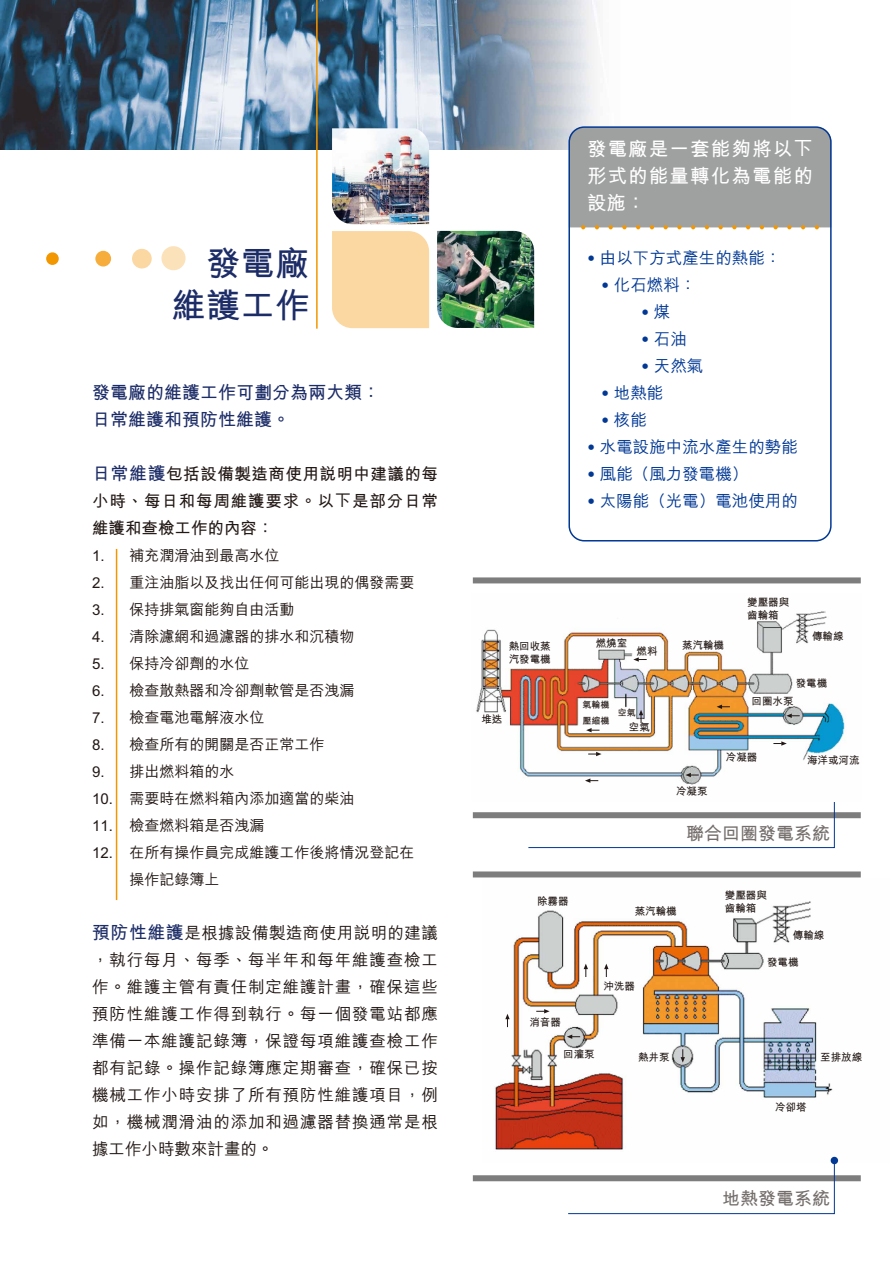
<style>
.page{position:relative;width:893px;height:1263px;background:#fff}
.page>*{position:absolute;margin:0;border:0;box-sizing:border-box;transform-origin:0 0}
.t1{font:700 34.5px/41.4px "M Hei HK";color:#1c2c67;text-align:right}
.t2{font:700 19.5px/27px "M Hei HK";letter-spacing:.06em;color:#fff;text-align:justify}
.t3{font:700 18px/27px "M Hei HK";color:#1c2c67}
.t4{font:700 18px "M Hei HK";color:#746e6c}
.t5{font:500 16.5px/27px "M Hei HK";letter-spacing:.05em;color:#221815;text-align:justify}
.t6{font:500 16.5px "M Hei HK";color:#003894}
.t7{font:700 16.5px/27px "M Hei HK";letter-spacing:.03em;color:#221815;text-align:justify}
.t8{font:900 16.5px "Arial";color:#003894}
.t9{font:500 15px/27px "M Hei HK";color:#221815}
.t10{font:700 10.5px/12.6px "M Hei HK";color:#221815}
.t11{font:700 9px/15.8px "M Hei HK";color:#221815}
.s1{font-size:18px;color:#1c2c67}
.s2{font-weight:700;font-size:18px;color:#1c2c67}
.s3{font-family:"Arial";font-weight:900}
.s4{font-family:"M Hei HK";font-weight:500}
</style>
<div class="page">
<img style="left:494px;top:901px;width:345px;height:261px">
<svg style="left:604px;top:964px;width:4px;height:13px"></svg>
<svg style="left:505px;top:1014px;width:5px;height:13px"></svg>
<svg style="left:536px;top:1009px;width:14px;height:4px"></svg>
<svg style="left:567px;top:1034px;width:13px;height:5px"></svg>
<svg style="left:681px;top:1049px;width:4px;height:13px"></svg>
<svg style="left:584px;top:964px;width:4px;height:13px"></svg>
<div style="left:473px;top:871px;width:388px;height:6px;background:#7d7d7d"></div>
<div style="left:473px;top:1175px;width:388px;height:6px;background:#7d7d7d"></div>
<hr style="left:116px;top:549px;width:1px;height:351px;background:#f39700">
<img style="left:0;top:0;width:598px;height:149px">
<hr style="left:316px;top:0;width:2px;height:329px;background:#f39700">
<div style="left:132px;top:249px;width:20px;height:19px;background:#fbd7a1;border-radius:50%"></div>
<div style="left:95px;top:251px;width:16px;height:15px;background:#f6ad3c;border-radius:50%"></div>
<div style="left:46px;top:252px;width:13px;height:13px;background:#f39700;border-radius:50%"></div>
<div style="left:161px;top:246px;width:25px;height:24px;background:#fce2ba;border-radius:50%"></div>
<div style="left:831px;top:1157px;width:7px;height:7px;background:#003894;border-radius:50%"></div>
<img style="left:437px;top:231px;width:97px;height:97px">
<img style="left:332px;top:128px;width:97px;height:96px">
<div style="left:332px;top:231px;width:97px;height:97px;background:#fbd7a1"></div>
<div style="left:473px;top:577px;width:388px;height:6px;background:#7d7d7d"></div>
<div style="left:473px;top:812px;width:388px;height:6px;background:#7d7d7d"></div>
<svg style="left:528px;top:802px;width:307px;height:46px"></svg>
<svg style="left:568px;top:1162px;width:267px;height:52px"></svg>
<div style="left:568px;top:126px;width:264px;height:415px;border:2px solid #003894;border-radius:15px"></div>
<div style="left:569px;top:127px;width:262px;height:102px;background:#9fa0a0"></div>
<img style="left:476px;top:611px;width:370px;height:174px">
<svg style="left:685px;top:773px;width:14px;height:4px"></svg>
<svg style="left:786px;top:714px;width:14px;height:4px"></svg>
<svg style="left:773px;top:741px;width:14px;height:5px"></svg>
<svg style="left:717px;top:705px;width:13px;height:4px"></svg>
<svg style="left:639px;top:710px;width:4px;height:13px"></svg>
<svg style="left:588px;top:752px;width:13px;height:4px"></svg>
<svg style="left:585px;top:778px;width:13px;height:5px"></svg>
<svg style="left:633px;top:657px;width:14px;height:5px"></svg>
<svg style="left:586px;top:728px;width:13px;height:4px"></svg>
<h1 class="t1" style="left:172px;top:240px;width:140px">發電廠維護工作</h1>
<p class="t3" style="left:92px;top:377px;width:289px">發電廠的維護工作可劃分為兩大類：日常維護和預防性維護。</p>
<p class="t7" style="left:92px;top:459px;width:347px"><span class="s1">日常維護</span>包括設備製造商使用說明中建議的每小時、每日和每周維護要求。以下是部分日常維護和查檢工作的內容：</p>
<p class="t9" style="left:92px;top:540px;width:189px">1. 補充潤滑油到最高水位</p>
<p class="t9" style="left:92px;top:567px;width:324px">2. 重注油脂以及找出任何可能出現的偶發需要</p>
<p class="t9" style="left:92px;top:594px;width:204px">3. 保持排氣窗能夠自由活動</p>
<p class="t9" style="left:92px;top:621px;width:264px">4. 清除濾網和過濾器的排水和沉積物</p>
<p class="t9" style="left:92px;top:648px;width:159px">5. 保持冷卻劑的水位</p>
<p class="t9" style="left:92px;top:675px;width:264px">6. 檢查散熱器和冷卻劑軟管是否洩漏</p>
<p class="t9" style="left:92px;top:702px;width:174px">7. 檢查電池電解液水位</p>
<p class="t9" style="left:92px;top:729px;width:234px">8. 檢查所有的開關是否正常工作</p>
<p class="t9" style="left:92px;top:756px;width:144px">9. 排出燃料箱的水</p>
<p class="t9" style="left:92px;top:783px;width:264px">10. 需要時在燃料箱內添加適當的柴油</p>
<p class="t9" style="left:92px;top:810px;width:174px">11. 檢查燃料箱是否洩漏</p>
<p class="t9" style="left:130px;top:837px;width:286px;text-indent:-37px">12. 在所有操作員完成維護工作後將情況登記在操作記錄簿上</p>
<p class="t5" style="left:92px;top:918px;width:347px"><span class="s2">預防性維護</span>是根據設備製造商使用說明的建議，執行每月、每季、每半年和每年維護查檢工作。維護主管有責任制定維護計畫，確保這些預防性維護工作得到執行。每一個發電站都應準備一本維護記錄簿，保證每項維護查檢工作都有記錄。操作記錄簿應定期審查，確保已按機械工作小時安排了所有預防性維護項目，例如，機械潤滑油的添加和過濾器替換通常是根據工作小時數來計畫的。</p>
<h2 class="t2" style="left:587px;top:133px;width:228px">發電廠是一套能夠將以下形式的能量轉化為電能的設施：</h2>
<p class="t6" style="left:587px;top:245px;width:196px"><span class="s3">•</span> 由以下方式產生的熱能：</p>
<p class="t6" style="left:601px;top:272px;width:97px"><span class="s3">•</span> 化石燃料：</p>
<p class="t8" style="left:641px;top:300px;width:31px">• <span class="s4">煤</span></p>
<p class="t6" style="left:641px;top:326px;width:47px"><span class="s3">•</span> 石油</p>
<p class="t6" style="left:641px;top:353px;width:64px"><span class="s3">•</span> 天然氣</p>
<p class="t6" style="left:601px;top:380px;width:64px"><span class="s3">•</span> 地熱能</p>
<p class="t6" style="left:601px;top:407px;width:47px"><span class="s3">•</span> 核能</p>
<p class="t6" style="left:587px;top:434px;width:212px"><span class="s3">•</span> 水電設施中流水產生的勢能</p>
<p class="t6" style="left:587px;top:461px;width:163px"><span class="s3">•</span> 風能（風力發電機）</p>
<p class="t6" style="left:587px;top:488px;width:212px"><span class="s3">•</span> 太陽能（光電）電池使用的</p>
<p class="t10" style="left:509px;top:639px;width:43px">熱回收蒸汽發電機</p>
<p class="t10" style="left:596px;top:636px;width:33px">燃燒室</p>
<p class="t10" style="left:636px;top:644px;width:22px">燃料</p>
<p class="t10" style="left:481px;top:712px;width:22px">堆迭</p>
<p class="t11" style="left:582px;top:696px;width:28px">氣輪機壓縮機</p>
<p class="t11" style="left:618px;top:705px;width:19px">空氣</p>
<p class="t10" style="left:629px;top:720px;width:22px">空氣</p>
<p class="t10" style="left:682px;top:638px;width:43px">蒸汽輪機</p>
<p class="t10" style="left:747px;top:595px;width:43px">變壓器與齒輪箱</p>
<p class="t10" style="left:812px;top:629px;width:33px">傳輸線</p>
<p class="t10" style="left:796px;top:676px;width:33px">發電機</p>
<p class="t10" style="left:751px;top:694px;width:43px">回圈水泵</p>
<p class="t10" style="left:726px;top:750px;width:33px">冷凝器</p>
<p class="t10" style="left:807px;top:753px;width:54px">海洋或河流</p>
<p class="t10" style="left:676px;top:784px;width:33px">冷凝泵</p>
<p class="t4" style="left:686px;top:820px;width:145px">聯合回圈發電系統</p>
<p class="t10" style="left:537px;top:894px;width:33px">除霧器</p>
<p class="t10" style="left:529px;top:1015px;width:33px">消音器</p>
<p class="t10" style="left:635px;top:904px;width:43px">蒸汽輪機</p>
<p class="t10" style="left:603px;top:979px;width:33px">沖洗器</p>
<p class="t10" style="left:563px;top:1047px;width:33px">回灌泵</p>
<p class="t10" style="left:638px;top:1050px;width:33px">熱井泵</p>
<p class="t10" style="left:725px;top:888px;width:43px">變壓器與齒輪箱</p>
<p class="t10" style="left:793px;top:928px;width:33px">傳輸線</p>
<p class="t10" style="left:767px;top:955px;width:33px">發電機</p>
<p class="t10" style="left:820px;top:1050px;width:43px">至排放線</p>
<p class="t10" style="left:775px;top:1100px;width:33px">冷卻塔</p>
<p class="t4" style="left:722px;top:1185px;width:109px">地熱發電系統</p>
</div>
